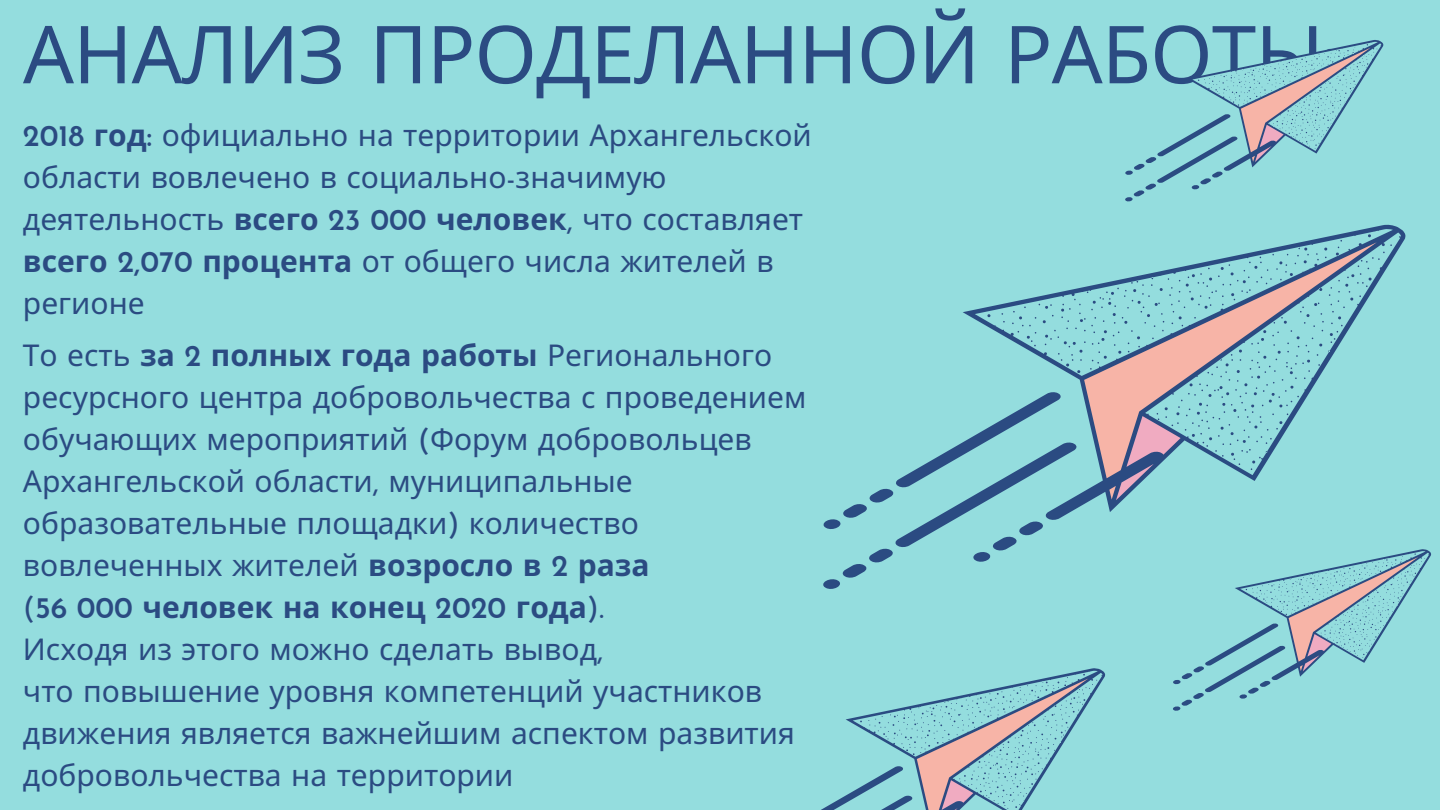
<style>
.page{position:relative;width:1440px;height:810px;background:#94ddde}
.page>*{position:absolute;margin:0;border:0;box-sizing:border-box;transform-origin:0 0}
.t1{font:80px "Noto Sans";letter-spacing:-.01em;color:#2b4b82}
.t2{font:30px/42px "Noto Sans";color:#2b4b82}
.t3{font:700 30px "Noto Sans";color:#2b4b82}
.s1{font-family:"Josefin Sans";font-weight:700}
.s2{font-family:"Josefin Sans";font-weight:600}
.s3{font-weight:700}
.s4{font-family:"Josefin Sans"}
.s5{font-family:"Josefin Sans";font-weight:400}
</style>
<div class="page">
<svg style="left:823px;top:224px;width:583px;height:365px"></svg>
<svg style="left:821px;top:668px;width:284px;height:142px"></svg>
<svg style="left:1173px;top:549px;width:258px;height:162px"></svg>
<svg style="left:1125px;top:40px;width:258px;height:162px"></svg>
<p class="t1" style="left:23px;top:-2px;width:1316px">АНАЛИЗ ПРОДЕЛАННОЙ РАБОТЫ<span class="s1">:</span></p>
<p class="t2" style="left:23px;top:114px;width:790px"><span class="s2">2018</span> <span class="s3">год</span><span class="s2">:</span> официально на территории Архангельской области вовлечено в социально<span class="s4">-</span>значимую деятельность <span class="s3">всего</span> <span class="s2">23 000</span> <span class="s3">человек</span><span class="s4">,</span> что составляет <span class="s3">всего</span> <span class="s2">2,070</span> <span class="s3">процента</span> от общего числа жителей в регионе</p>
<p class="t2" style="left:23px;top:333px;width:785px">То есть <span class="s3">за</span> <span class="s2">2</span> <span class="s3">полных года работы</span> Регионального ресурсного центра добровольчества с проведением обучающих мероприятий <span class="s4">(</span>Форум добровольцев Архангельской области<span class="s4">,</span> муниципальные образовательные площадки<span class="s4">)</span> количество вовлеченных жителей <span class="s3">возросло в</span> <span class="s2">2</span> <span class="s3">раза</span></p>
<p class="t3" style="left:23px;top:586px;width:583px"><span class="s5">(</span><span class="s2">56 000</span> человек на конец <span class="s2">2020</span> года<span class="s5">).</span></p>
<p class="t2" style="left:23px;top:627px;width:582px">Исходя из этого можно сделать вывод<span class="s4">,</span></p>
<p class="t2" style="left:23px;top:669px;width:774px">что повышение уровня компетенций участников движения является важнейшим аспектом развития добровольчества на территории</p>
</div>
